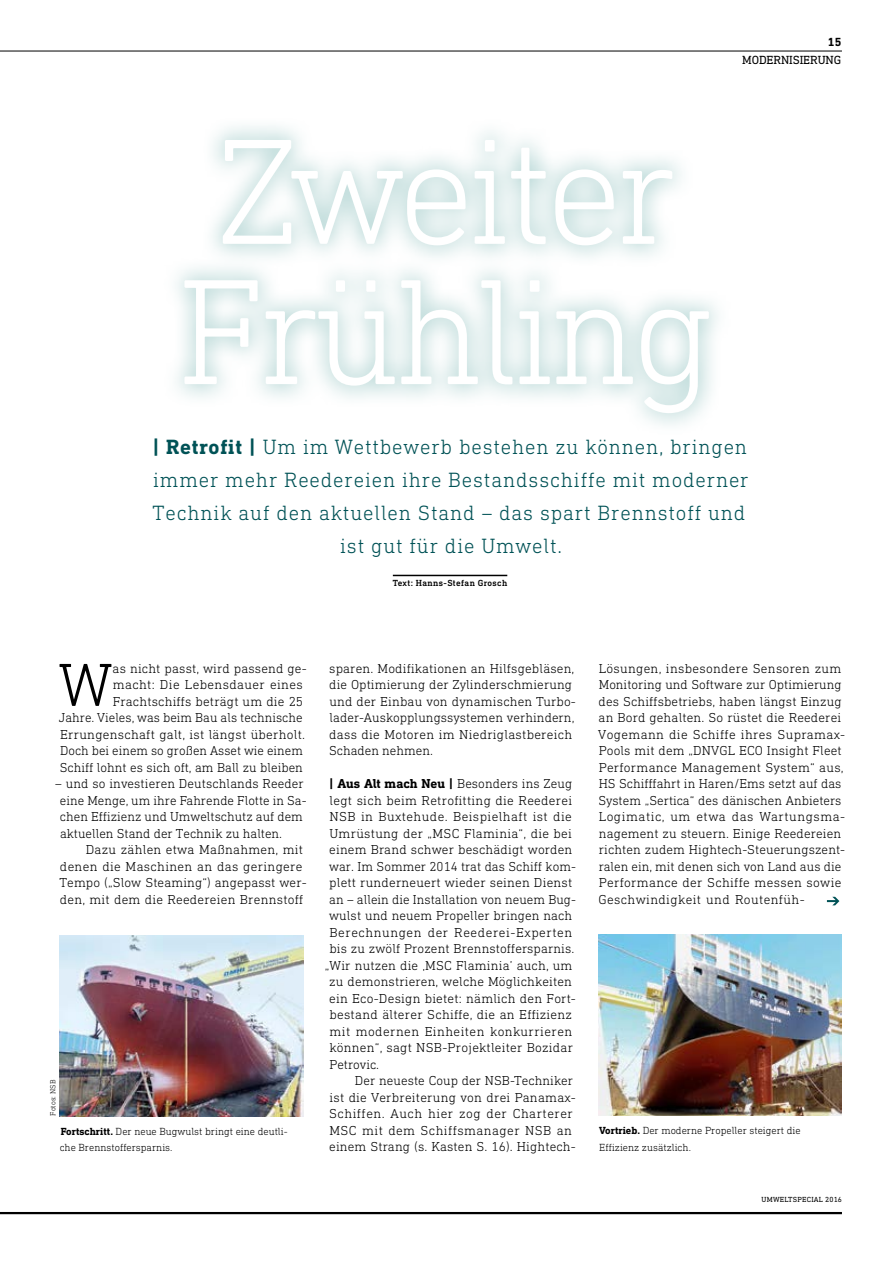
<style>
.page{position:relative;width:893px;height:1263px;background:#fff}
.page>*{position:absolute;margin:0;border:0;box-sizing:border-box;transform-origin:0 0}
.t1{font:300 152.85px/140.2px "DIN Next Slab Pro";letter-spacing:-.04em;color:#fff}
.t2{font:300 61.8px "DIN Next Slab Pro";color:#000}
.t3{font:300 21px/33px "DIN Next Slab Pro";letter-spacing:.04em;color:#005256;text-align:center}
.t4{font:300 13.2px/16.5px "DIN Next Slab Pro";letter-spacing:.01em;color:#000}
.t5{font:300 13.2px "DIN Next Slab Pro";letter-spacing:.03em;color:#000}
.t6{font:300 13.2px "DIN Next Slab Pro";letter-spacing:.04em;color:#000}
.t7{font:300 13.2px "DIN Next Slab Pro";letter-spacing:.035em;color:#000}
.t8{font:12px "DIN Next Slab Pro";letter-spacing:-.01em;color:#000}
.t9{font:700 12px "DIN Next Slab Pro";color:#000}
.t10{font:300 10.5px/16.5px "DIN Next Slab Pro";color:#000}
.t11{font:500 9px "DIN Next Slab Pro";letter-spacing:.04em;color:#000}
.t12{font:7.5px "DIN Next Slab Pro";letter-spacing:.02em;color:#000}
.t13{font:300 7.5px "DIN Next Slab Pro";letter-spacing:.005em;color:#000}
.s1{font-weight:700}
</style>
<div class="page">
<svg style="left:176px;top:126px;width:542px;height:299px"></svg>
<svg style="left:827px;top:897px;width:12px;height:8px"></svg>
<hr style="left:393px;top:575px;width:114px;height:1px;background:#000">
<img style="left:598px;top:934px;width:244px;height:181px">
<img style="left:60px;top:935px;width:243px;height:182px">
<hr style="left:0;top:1212px;width:842px;height:2px;background:#000">
<hr style="left:0;top:51px;width:842px;height:1px;background:#000">
<p class="t9" style="left:828px;top:35px;width:15px">15</p>
<h1 class="t1" style="left:178px;top:120px;width:539px">Zweiter<br>Frühling</h1>
<p class="t8" style="left:742px;top:53px;width:100px">MODERNISIERUNG</p>
<h3 class="t3" style="left:153px;top:430px;width:598px"><span class="s1">| Retrofit |</span> Um im Wettbewerb bestehen zu können, bringen immer mehr Reedereien ihre Bestandsschiffe mit moderner Technik auf den aktuellen Stand – das spart Brennstoff und ist gut für die Umwelt.</h3>
<p class="t11" style="left:393px;top:578px;width:116px">Text: Hanns-Stefan Grosch</p>
<h2 class="t2" style="left:59px;top:649px;width:55px">W</h2>
<p class="t4" style="left:113px;top:660px;width:196px">as nicht passt, wird passend ge-</p>
<p class="t4" style="left:113px;top:676px;width:192px">macht: Die Lebensdauer eines</p>
<p class="t4" style="left:113px;top:693px;width:192px">Frachtschiffs beträgt um die 25</p>
<p class="t4" style="left:59px;top:709px;width:245px">Jahre. Vieles, was beim Bau als technische</p>
<p class="t4" style="left:60px;top:726px;width:246px">Errungenschaft galt, ist längst überholt.</p>
<p class="t4" style="left:60px;top:742px;width:244px">Doch bei einem so großen Asset wie einem</p>
<p class="t4" style="left:60px;top:759px;width:245px">Schiff lohnt es sich oft, am Ball zu bleiben</p>
<p class="t4" style="left:60px;top:775px;width:248px;text-indent:-5px">– und so investieren Deutschlands Reeder eine Menge, um ihre Fahrende Flotte in Sa&shy;chen Effizienz und Umweltschutz auf dem aktuellen Stand der Technik zu halten.</p>
<p class="t4" style="left:60px;top:841px;width:249px;text-indent:26px">Dazu zählen etwa Maßnahmen, mit denen die Maschinen an das geringere Tempo („Slow Steaming“) angepasst wer&shy;den, mit dem die Reedereien Brennstoff</p>
<p class="t13" style="left:49px;top:1116px;width:37px;rotate:-90deg">Fotos: NSB</p>
<p class="t10" style="left:60px;top:1123px;width:230px"><span class="s1">Fortschritt.</span> Der neue Bugwulst bringt eine deutli&shy;che Brennstoffersparnis.</p>
<p class="t4" style="left:329px;top:660px;width:248px">sparen. Modifikationen an Hilfsgebläsen, die Optimierung der Zylinderschmierung und der Einbau von dynamischen Turbo&shy;lader-Auskopplungssystemen verhindern, dass die Motoren im Niedriglastbereich Schaden nehmen.</p>
<p class="t4" style="left:329px;top:775px;width:244px"><span class="s1">| Aus Alt mach Neu |</span> Besonders ins Zeug</p>
<p class="t4" style="left:329px;top:792px;width:244px">legt sich beim Retrofitting die Reederei</p>
<p class="t5" style="left:329px;top:809px;width:244px">NSB in Buxtehude. Beispielhaft ist die</p>
<p class="t4" style="left:329px;top:825px;width:244px">Umrüstung der „MSC Flaminia“, die bei</p>
<p class="t4" style="left:329px;top:841px;width:245px">einem Brand schwer beschädigt worden</p>
<p class="t4" style="left:329px;top:858px;width:248px">war. Im Sommer 2014 trat das Schiff kom-</p>
<p class="t4" style="left:329px;top:874px;width:245px">plett runderneuert wieder seinen Dienst</p>
<p class="t4" style="left:329px;top:891px;width:248px">an – allein die Installation von neuem Bug-</p>
<p class="t4" style="left:329px;top:907px;width:245px">wulst und neuem Propeller bringen nach</p>
<p class="t6" style="left:329px;top:925px;width:244px">Berechnungen der Reederei-Experten</p>
<p class="t4" style="left:329px;top:940px;width:246px">bis zu zwölf Prozent Brennstoffersparnis.</p>
<p class="t4" style="left:325px;top:957px;width:249px">„Wir nutzen die ‚MSC Flaminia’ auch, um</p>
<p class="t4" style="left:329px;top:973px;width:244px">zu demonstrieren, welche Möglichkeiten</p>
<p class="t4" style="left:329px;top:990px;width:248px">ein Eco-Design bietet: nämlich den Fort-</p>
<p class="t4" style="left:329px;top:1006px;width:244px">bestand älterer Schiffe, die an Effizienz</p>
<p class="t5" style="left:329px;top:1024px;width:244px">mit modernen Einheiten konkurrieren</p>
<p class="t4" style="left:329px;top:1039px;width:245px">können“, sagt NSB-Projektleiter Bozidar</p>
<p class="t4" style="left:329px;top:1056px;width:51px">Petrovic.</p>
<p class="t4" style="left:355px;top:1072px;width:220px">Der neueste Coup der NSB-Techniker</p>
<p class="t4" style="left:329px;top:1089px;width:248px">ist die Verbreiterung von drei Panamax-</p>
<p class="t7" style="left:329px;top:1106px;width:245px">Schiffen. Auch hier zog der Charterer</p>
<p class="t5" style="left:329px;top:1123px;width:244px">MSC mit dem Schiffsmanager NSB an</p>
<p class="t4" style="left:329px;top:1138px;width:248px">einem Strang (s. Kasten S. 16). Hightech-</p>
<p class="t4" style="left:598px;top:660px;width:249px">Lösungen, insbesondere Sensoren zum Monitoring und Software zur Optimierung des Schiffsbetriebs, haben längst Einzug an Bord gehalten. So rüstet die Reederei Vogemann die Schiffe ihres Supramax-Pools mit dem „DNVGL ECO Insight Fleet Performance Management System“ aus, HS Schifffahrt in Haren/Ems setzt auf das System „Sertica“ des dänischen Anbieters Logimatic, um etwa das Wartungsma&shy;nagement zu steuern. Einige Reedereien richten zudem Hightech-Steuerungszent&shy;ralen ein, mit denen sich von Land aus die Performance der Schiffe messen sowie Geschwindigkeit und Routenfüh-</p>
<p class="t10" style="left:599px;top:1122px;width:203px"><span class="s1">Vortrieb.</span> Der moderne Propeller steigert die<br>Effizienz zusätzlich.</p>
<p class="t12" style="left:762px;top:1195px;width:11px">UMWELTSPECIAL</p>
<p class="t12" style="left:825px;top:1195px;width:18px">2016</p>
</div>
